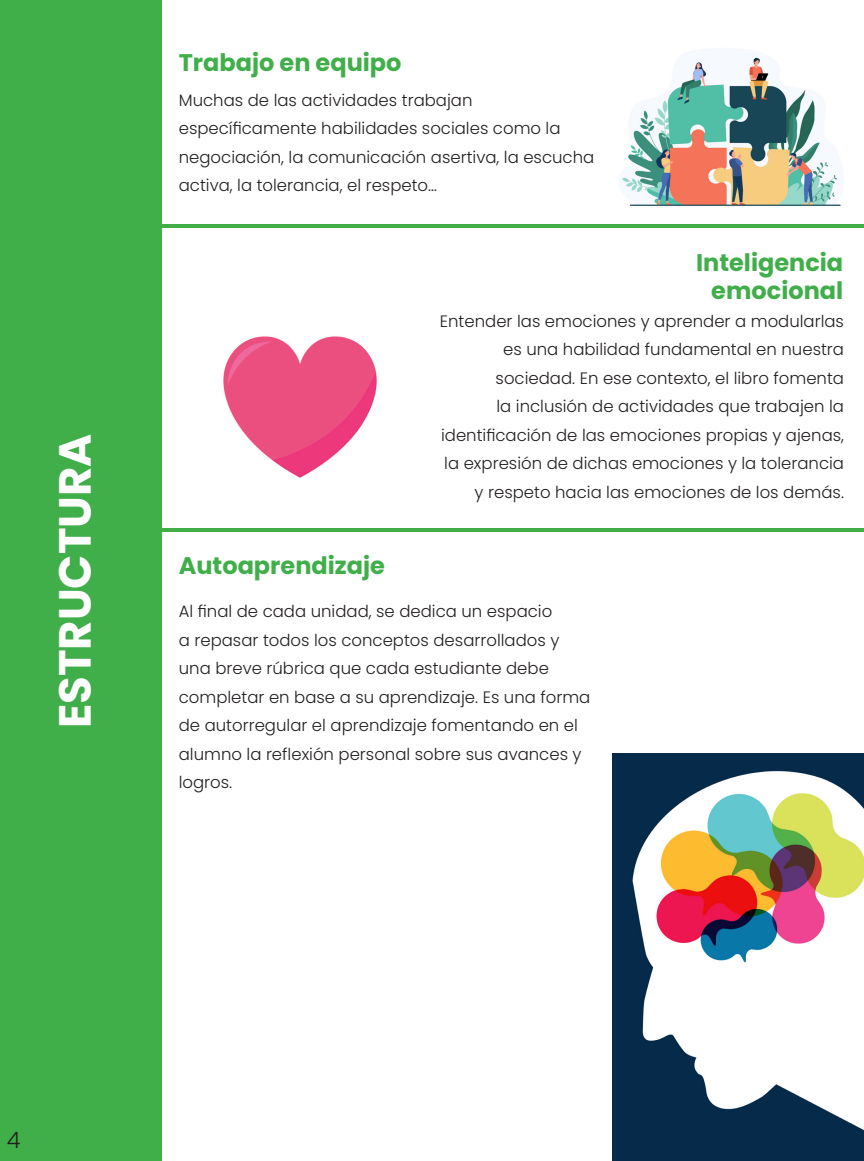
<style>
.page{position:relative;width:864px;height:1161px;background:#fff}
.page>*{position:absolute;margin:0;border:0;box-sizing:border-box;transform-origin:0 0}
.t1{font:700 45px "Poppins";color:#fff}
.t2{font:700 24px/28.5px "Poppins";color:#40ae49;text-align:right}
.t3{font:300 22.5px "Poppins";color:#231f20}
.t4{font:300 16.5px/28.5px "Poppins";color:#231f20}
</style>
<div class="page">
<div style="left:0;top:1px;width:161px;height:1160px;background:#40ae49"></div>
<hr style="left:143px;top:224px;width:721px;height:4px;background:#40ae49">
<hr style="left:143px;top:528px;width:721px;height:4px;background:#40ae49">
<img style="left:621px;top:50px;width:220px;height:156px">
<img style="left:223px;top:336px;width:154px;height:142px">
<img style="left:612px;top:753px;width:252px;height:408px">
<p class="t1" style="left:49px;top:728px;width:296px;rotate:-90deg">ESTRUCTURA</p>
<p class="t2" style="left:179px;top:49px;width:224px">Trabajo en equipo</p>
<p class="t4" style="left:179px;top:86px;width:417px">Muchas de las actividades trabajan específicamente habilidades sociales como la negociación, la comunicación asertiva, la escucha activa, la tolerancia, el respeto…</p>
<p class="t2" style="left:696px;top:248px;width:149px">Inteligencia emocional</p>
<p class="t4" style="left:440px;top:307px;width:406px;text-align:right">Entender las emociones y aprender a modularlas es una habilidad fundamental en nuestra sociedad. En ese contexto, el libro fomenta<br>la inclusión de actividades que trabajen la identificación de las emociones propias y ajenas, la expresión de dichas emociones y la tolerancia y respeto hacia las emociones de los demás.</p>
<p class="t2" style="left:179px;top:552px;width:208px">Autoaprendizaje</p>
<p class="t4" style="left:179px;top:597px;width:413px">Al final de cada unidad, se dedica un espacio<br>a repasar todos los conceptos desarrollados y una breve rúbrica que cada estudiante debe completar en base a su aprendizaje. Es una forma de autorregular el aprendizaje fomentando en el alumno la reflexión personal sobre sus avances y logros.</p>
<p class="t3" style="left:7px;top:1127px;width:15px">4</p>
</div>
